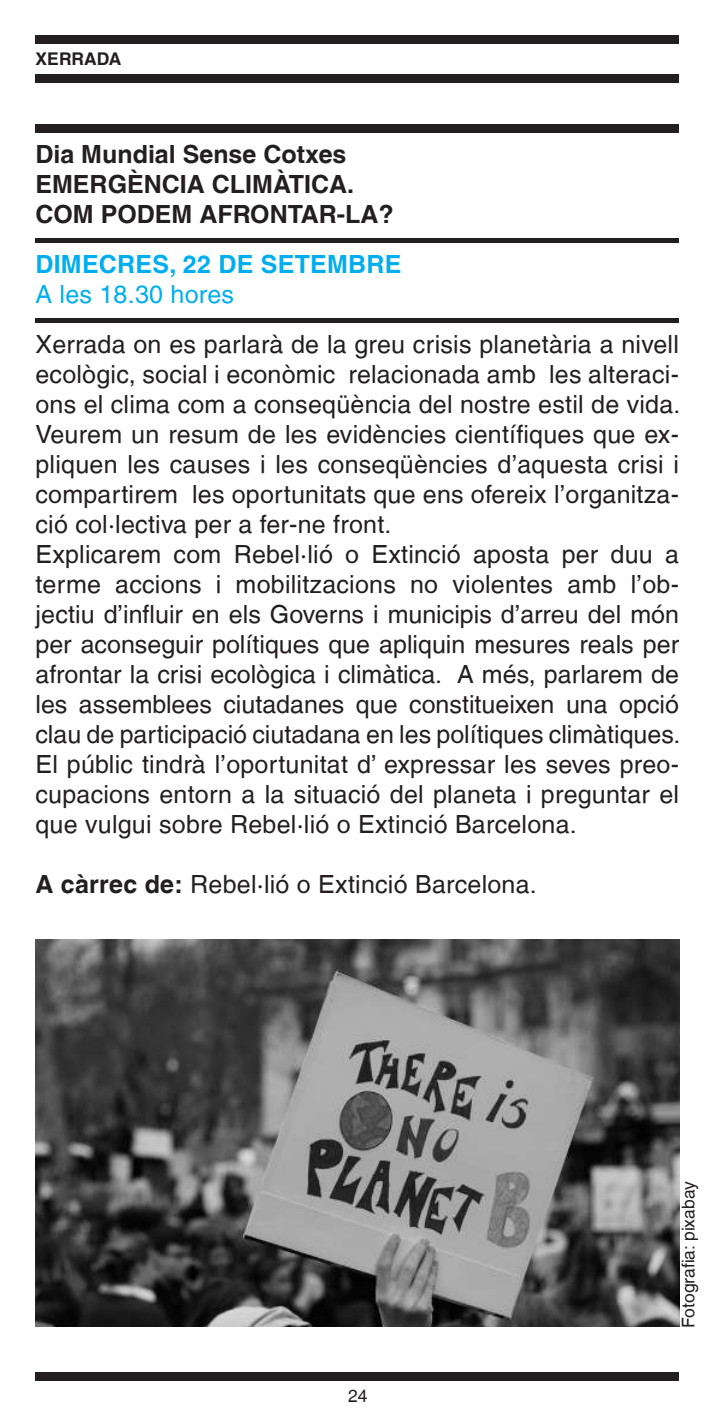
<style>
.page{position:relative;width:709px;height:1418px;background:#fff}
.page>*{position:absolute;margin:0;border:0;box-sizing:border-box;transform-origin:0 0}
.t1{font:25px/30px "Helvetica LT";letter-spacing:.01em;color:#231f20}
.t2{font:700 25px/30px "Helvetica LT";color:#231f20}
.t3{font:700 25px "Helvetica LT";letter-spacing:.01em;color:#00aeef}
.t4{font:25px "Helvetica LT";letter-spacing:.01em;color:#00aeef}
.t5{font:17.5px "Helvetica LT";color:#231f20}
.t6{font:700 17.5px "Helvetica LT";color:#231f20}
.s1{font-weight:700}
</style>
<div class="page">
<div style="left:35px;top:35px;width:644px;height:9px;background:#231f20"></div>
<div style="left:35px;top:74px;width:644px;height:9px;background:#231f20"></div>
<div style="left:35px;top:1372px;width:644px;height:8px;background:#231f20"></div>
<div style="left:35px;top:124px;width:644px;height:9px;background:#231f20"></div>
<hr style="left:35px;top:239px;width:644px;height:4px;background:#231f20">
<hr style="left:35px;top:319px;width:644px;height:4px;background:#231f20">
<img style="left:35px;top:939px;width:644px;height:387px">
<p class="t6" style="left:36px;top:48px;width:87px">XERRADA</p>
<p class="t2" style="left:35px;top:139px;width:360px">Dia Mundial Sense Cotxes<br>EMERGÈNCIA CLIMÀTICA.<br>COM PODEM AFRONTAR-LA?</p>
<p class="t3" style="left:35px;top:249px;width:367px">DIMECRES, 22 DE SETEMBRE</p>
<p class="t4" style="left:35px;top:280px;width:200px">A les 18.30 hores</p>
<p class="t1" style="left:35px;top:329px;width:646px">Xerrada on es parlarà de la greu crisis planetària a nivell ecològic, social i econòmic relacionada amb les alteraci&shy;ons el clima com a conseqüència del nostre estil de vida.<br>Veurem un resum de les evidències científiques que ex&shy;pliquen les causes i les conseqüències d’aquesta crisi i compartirem les oportunitats que ens ofereix l’organitza&shy;ció col·lectiva per a fer-ne front.<br>Explicarem com Rebel·lió o Extinció aposta per duu a terme accions i mobilitzacions no violentes amb l’ob&shy;jectiu d’influir en els Governs i municipis d’arreu del món per aconseguir polítiques que apliquin mesures reals per afrontar la crisi ecològica i climàtica. A més, parlarem de les assemblees ciutadanes que constitueixen una opció clau de participació ciutadana en les polítiques climàtiques.<br>El públic tindrà l’oportunitat d’ expressar les seves preo&shy;cupacions entorn a la situació del planeta i preguntar el que vulgui sobre Rebel·lió o Extinció Barcelona.</p>
<p class="t1" style="left:35px;top:869px;width:503px"><span class="s1">A càrrec de:</span> Rebel·lió o Extinció Barcelona.</p>
<p class="t5" style="left:348px;top:1385px;width:21px">24</p>
<p class="t5" style="left:678px;top:1327px;width:148px;rotate:-90deg">Fotografia: pixabay</p>
</div>
